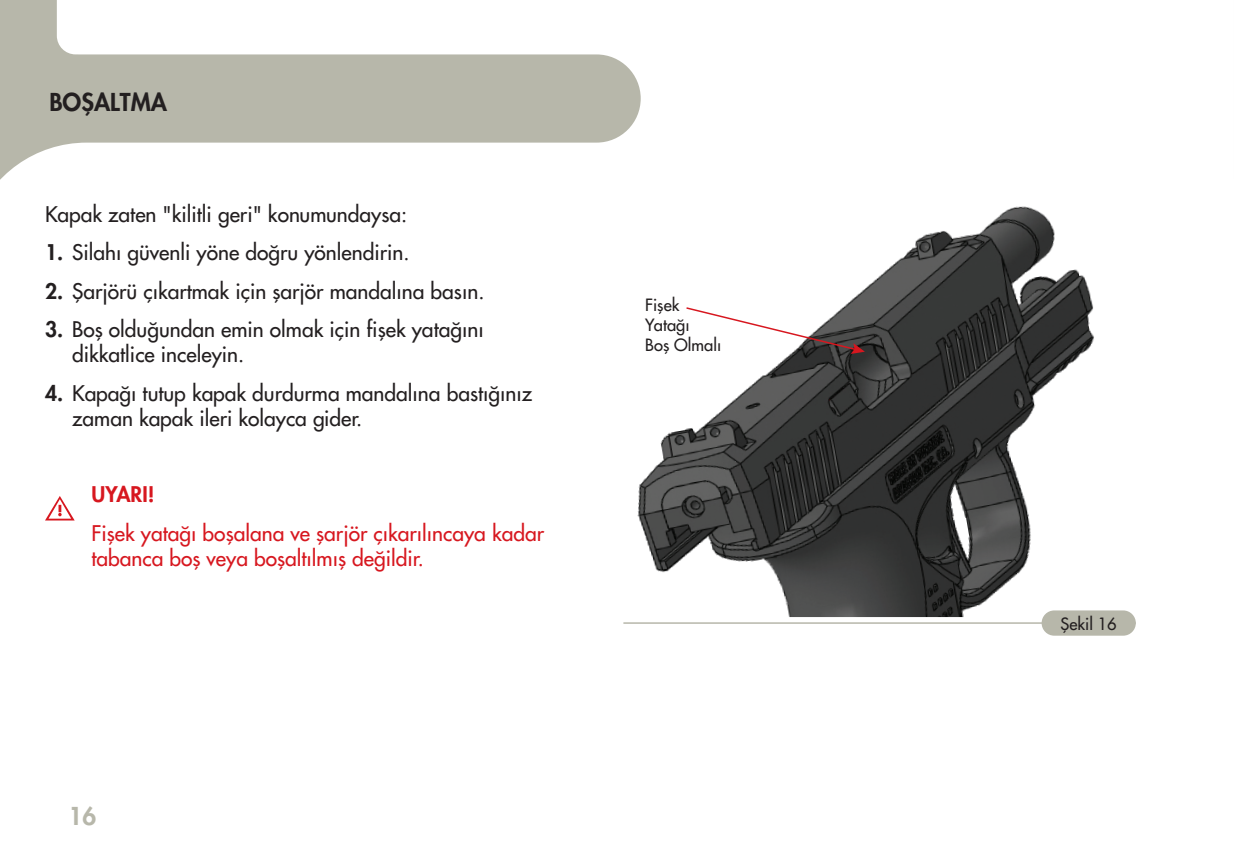
<style>
.page{position:relative;width:1234px;height:851px;background:#fff}
.page>*{position:absolute;margin:0;border:0;box-sizing:border-box;transform-origin:0 0}
.t1{font:24px "Futura Heavy Tr";color:#231f20}
.t2{font:24px "Futura Heavy Tr";color:#b7b7aa}
.t3{font:21px/25.2px "Futura Normal Tr";color:#231f20}
.t4{font:21px/25.2px "Futura Normal Tr";color:#d7171f}
.t5{font:21px "Futura Heavy Tr";color:#d7171f}
.t6{font:16.5px/19.8px "Futura Normal Tr";color:#231f20}
.s1{font-family:"Futura Heavy Tr"}
</style>
<div class="page">
<svg style="left:0;top:0;width:640px;height:180px;fill:#b7b7aa"></svg>
<svg style="left:45px;top:496px;width:30px;height:24px"></svg>
<img style="left:623px;top:161px;width:511px;height:456px">
<hr style="left:623px;top:622px;width:512px;height:1px;background:#b7b7aa">
<div style="left:1041px;top:610px;width:94px;height:25px;background:#b7b7aa;border-radius:13px"></div>
<svg style="left:684px;top:306px;width:180px;height:48px"></svg>
<p class="t1" style="left:49px;top:86px;width:119px">BOŞALTMA</p>
<p class="t3" style="left:45px;top:201px;width:363px">Kapak zaten "kilitli geri" konumundaysa:</p>
<p class="t3" style="left:45px;top:240px;width:366px"><span class="s1">1.</span> Silahı güvenli yöne doğru yönlendirin.</p>
<p class="t3" style="left:45px;top:278px;width:441px"><span class="s1">2.</span> Şarjörü çıkartmak için şarjör mandalına basın.</p>
<p class="t3" style="left:72px;top:316px;width:413px;text-indent:-27px"><span class="s1">3.</span> Boş olduğundan emin olmak için fişek yatağını dikkatlice inceleyin.</p>
<p class="t3" style="left:72px;top:380px;width:461px;text-indent:-27px"><span class="s1">4.</span> Kapağı tutup kapak durdurma mandalına bastığınız zaman kapak ileri kolayca gider.</p>
<p class="t5" style="left:92px;top:479px;width:64px">UYARI!</p>
<p class="t4" style="left:92px;top:520px;width:454px">Fişek yatağı boşalana ve şarjör çıkarılıncaya kadar tabanca boş veya boşaltılmış değildir.</p>
<p class="t2" style="left:69px;top:800px;width:29px">16</p>
<p class="t6" style="left:645px;top:295px;width:77px">Fişek<br>Yatağı<br>Boş Olmalı</p>
<p class="t6" style="left:1060px;top:613px;width:58px">Şekil 16</p>
</div>
